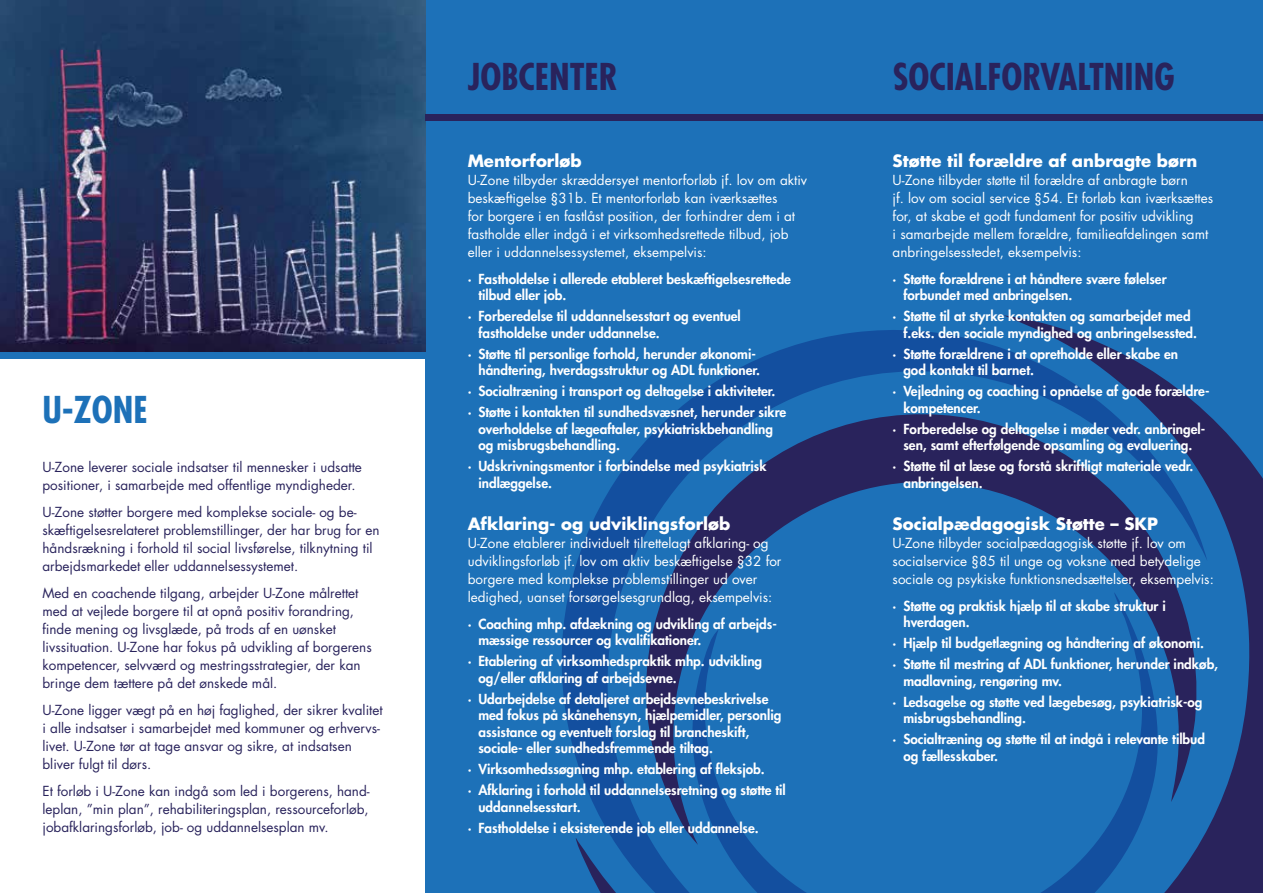
<style>
.page{position:relative;width:1263px;height:893px;background:#fff}
.page>*{position:absolute;margin:0;border:0;box-sizing:border-box;transform-origin:0 0}
.t1{font:700 condensed 36px "Futura Std";color:#29235c}
.t2{font:700 condensed 36px "Futura Std";color:#1d71b8}
.t3{font:700 16.5px "Futura Std";color:#fff}
.t4{font:800 13.5px/16.5px "Futura Std";color:#fff}
.t5{font:13.5px/18px "Futura Std";color:#29235c}
.t6{font:13.5px/18px "Futura Std";color:#fff}
</style>
<div class="page">
<div style="left:425px;top:0;width:838px;height:893px;background:#1d71b8"></div>
<svg style="left:1207px;top:423px;width:56px;height:470px;fill:#29235c"></svg>
<svg style="left:562px;top:315px;width:645px;height:578px"></svg>
<svg style="left:634px;top:350px;width:583px;height:495px"></svg>
<svg style="left:660px;top:592px;width:506px;height:301px"></svg>
<img style="left:0;top:0;width:425px;height:352px">
<div style="left:0;top:352px;width:427px;height:7px;background:#1d71b8"></div>
<div style="left:425px;top:114px;width:838px;height:7px;background:#29235c"></div>
<h1 class="t2" style="left:43px;top:388px;width:107px">U-ZONE</h1>
<p class="t5" style="left:43px;top:459px;width:321px">U-Zone leverer sociale indsatser til mennesker i udsatte positioner, i samarbejde med offentlige myndigheder.</p>
<p class="t5" style="left:43px;top:504px;width:339px">U-Zone støtter borgere med komplekse sociale- og be&shy;skæftigelsesrelateret problemstillinger, der har brug for en håndsrækning i forhold til social livsførelse, tilknytning til arbejdsmarkedet eller uddannelsessystemet.</p>
<p class="t5" style="left:43px;top:584px;width:331px">Med en coachende tilgang, arbejder U-Zone målrettet med at vejlede borgere til at opnå positiv forandring, finde mening og livsglæde, på trods af en uønsket livssituation. U-Zone har fokus på udvikling af borgerens kompetencer, selvværd og mestringsstrategier, der kan bringe dem tættere på det ønskede mål.</p>
<p class="t5" style="left:43px;top:701px;width:342px">U-Zone ligger vægt på en høj faglighed, der sikrer kvalitet i alle indsatser i samarbejdet med kommuner og erhvervs&shy;livet. U-Zone tør at tage ansvar og sikre, at indsatsen bliver fulgt til dørs.</p>
<p class="t5" style="left:43px;top:782px;width:329px;text-align:justify">Et forløb i U-Zone kan indgå som led i borgerens, hand&shy;leplan, ”min plan”, rehabiliteringsplan, ressourceforløb, jobafklaringsforløb, job- og uddannelsesplan mv.</p>
<h1 class="t1" style="left:468px;top:55px;width:151px">JOBCENTER</h1>
<h1 class="t1" style="left:893px;top:55px;width:283px">SOCIALFORVALTNING</h1>
<p class="t3" style="left:468px;top:150px;width:115px">Mentorforløb</p>
<p class="t6" style="left:468px;top:171px;width:341px">U-Zone tilbyder skræddersyet mentorforløb jf. lov om aktiv beskæftigelse §31b. Et mentorforløb kan iværksættes<br>for borgere i en fastlåst position, der forhindrer dem i at fastholde eller indgå i et virksomhedsrettede tilbud, job eller i uddannelsessystemet, eksempelvis:</p>
<p class="t4" style="left:478px;top:270px;width:314px;text-indent:-11px">· Fastholdelse i allerede etableret beskæftigelsesrettede tilbud eller job.</p>
<p class="t4" style="left:478px;top:308px;width:264px;text-indent:-11px">· Forberedelse til uddannelsesstart og eventuel fastholdelse under uddannelse.</p>
<p class="t4" style="left:478px;top:345px;width:283px;text-indent:-11px">· Støtte til personlige forhold, herunder økonomi&shy;håndtering, hverdagsstruktur og ADL funktioner.</p>
<p class="t4" style="left:468px;top:381px;width:320px;line-height:21px">· Socialtræning i transport og deltagelse i aktiviteter.<br>· Støtte i kontakten til sundhedsvæsnet, herunder sikre</p>
<p class="t4" style="left:478px;top:420px;width:296px">overholdelse af lægeaftaler, psykiatriskbehandling og misbrugsbehandling.</p>
<p class="t4" style="left:478px;top:458px;width:290px;text-indent:-11px">· Udskrivningsmentor i forbindelse med psykiatrisk indlæggelse.</p>
<p class="t3" style="left:468px;top:513px;width:264px">Afklaring- og udviklingsforløb</p>
<p class="t6" style="left:468px;top:534px;width:315px">U-Zone etablerer individuelt tilrettelagt afklaring- og udviklingsforløb jf. lov om aktiv beskæftigelse §32 for borgere med komplekse problemstillinger ud over ledighed, uanset forsørgelsesgrundlag, eksempelvis:</p>
<p class="t4" style="left:478px;top:615px;width:300px;text-indent:-11px">· Coaching mhp. afdækning og udvikling af arbejds&shy;mæssige ressourcer og kvalifikationer.</p>
<p class="t4" style="left:478px;top:653px;width:285px;text-indent:-11px">· Etablering af virksomhedspraktik mhp. udvikling og/eller afklaring af arbejdsevne.</p>
<p class="t4" style="left:478px;top:690px;width:304px;text-indent:-11px">· Udarbejdelse af detaljeret arbejdsevnebeskrivelse med fokus på skånehensyn, hjælpemidler, personlig assistance og eventuelt forslag til brancheskift, sociale- eller sundhedsfremmende tiltag.</p>
<p class="t4" style="left:468px;top:759px;width:319px;line-height:21px">· Virksomhedssøgning mhp. etablering af fleksjob.<br>· Afklaring i forhold til uddannelsesretning og støtte til</p>
<p class="t4" style="left:468px;top:796px;width:292px;line-height:21px;text-indent:11px">uddannelsesstart.<br>· Fastholdelse i eksisterende job eller uddannelse.</p>
<p class="t3" style="left:893px;top:150px;width:306px">Støtte til forældre af anbragte børn</p>
<p class="t6" style="left:893px;top:171px;width:322px">U-Zone tilbyder støtte til forældre af anbragte børn<br>jf. lov om social service §54. Et forløb kan iværksættes for, at skabe et godt fundament for positiv udvikling<br>i samarbejde mellem forældre, familieafdelingen samt anbringelsesstedet, eksempelvis:</p>
<p class="t4" style="left:903px;top:270px;width:265px;text-indent:-11px">· Støtte forældrene i at håndtere svære følelser forbundet med anbringelsen.</p>
<p class="t4" style="left:903px;top:308px;width:295px;text-indent:-11px">· Støtte til at styrke kontakten og samarbejdet med f.eks. den sociale myndighed og anbringelsessted.</p>
<p class="t4" style="left:903px;top:345px;width:276px;text-indent:-11px">· Støtte forældrene i at opretholde eller skabe en god kontakt til barnet.</p>
<p class="t4" style="left:903px;top:383px;width:308px;text-indent:-11px">· Vejledning og coaching i opnåelse af gode forældre&shy;kompetencer.</p>
<p class="t4" style="left:893px;top:420px;width:314px;text-align:center">· Forberedelse og deltagelse i møder vedr. anbringel&shy;sen, samt efterfølgende opsamling og evaluering.</p>
<p class="t4" style="left:903px;top:458px;width:292px;text-indent:-11px">· Støtte til at læse og forstå skriftligt materiale vedr. anbringelsen.</p>
<p class="t3" style="left:893px;top:513px;width:267px">Socialpædagogisk Støtte – SKP</p>
<p class="t6" style="left:893px;top:534px;width:323px">U-Zone tilbyder socialpædagogisk støtte jf. lov om socialservice §85 til unge og voksne med betydelige sociale og psykiske funktionsnedsættelser, eksempelvis:</p>
<p class="t4" style="left:903px;top:597px;width:264px;text-indent:-11px">· Støtte og praktisk hjælp til at skabe struktur i hverdagen.</p>
<p class="t4" style="left:893px;top:633px;width:327px;line-height:21px">· Hjælp til budgetlægning og håndtering af økonomi.<br>· Støtte til mestring af ADL funktioner, herunder indkøb,</p>
<p class="t4" style="left:893px;top:670px;width:311px;line-height:21px;text-indent:11px">madlavning, rengøring mv.<br>· Ledsagelse og støtte ved lægebesøg, psykiatrisk-og</p>
<p class="t4" style="left:893px;top:708px;width:314px;line-height:21px;text-indent:11px">misbrugsbehandling.<br>· Socialtræning og støtte til at indgå i relevante tilbud</p>
<p class="t4" style="left:903px;top:747px;width:96px">og fællesskaber.</p>
</div>
